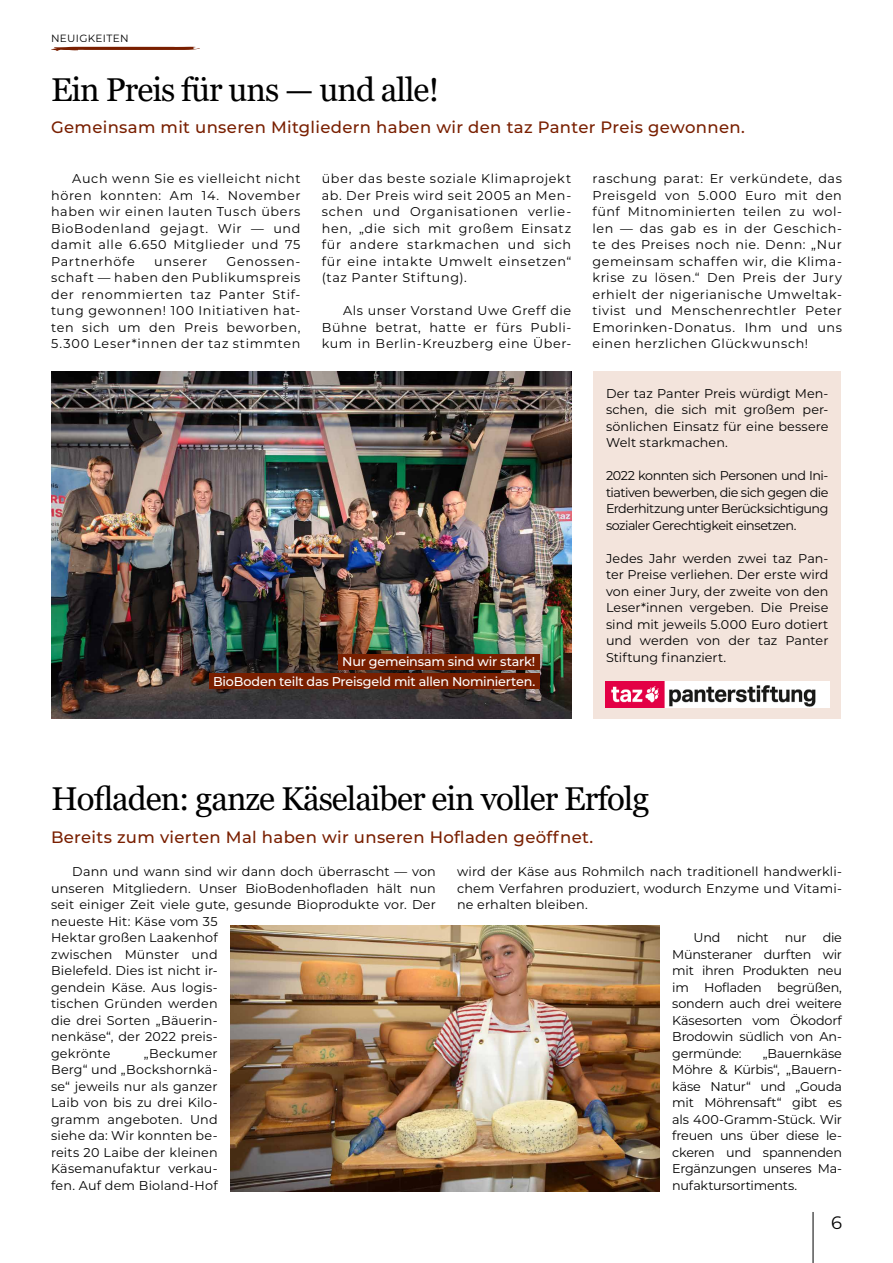
<style>
.page{position:relative;width:893px;height:1263px;background:#fff}
.page>*{position:absolute;margin:0;border:0;box-sizing:border-box;transform-origin:0 0}
.t1{font:33px "Georgia";letter-spacing:-.03em;color:#000}
.t2{font:18px "Montserrat";color:#000}
.t3{font:500 16.5px "Montserrat";letter-spacing:.02em;color:#791f00}
.t4{font:12.75px/16.5px "Montserrat";letter-spacing:.015em;color:#000;text-align:justify}
.t5{font:500 12.75px/19.5px "Montserrat";letter-spacing:-.015em;color:#fff;text-align:right}
.t6{font:12.75px "Montserrat";letter-spacing:.05em;color:#000}
.t7{font:10.5px "Montserrat";letter-spacing:.03em;color:#000}
</style>
<div class="page">
<hr style="left:813px;top:1212px;width:1px;height:51px;background:#000">
<svg style="left:51px;top:47px;width:149px;height:4px"></svg>
<img style="left:51px;top:371px;width:520px;height:348px">
<div style="left:338px;top:654px;width:202px;height:15px;background:#791f00"></div>
<div style="left:209px;top:673px;width:331px;height:16px;background:#791f00"></div>
<div style="left:593px;top:371px;width:248px;height:348px;background:#f3e4dc"></div>
<img style="left:230px;top:926px;width:429px;height:265px">
<img style="left:605px;top:681px;width:224px;height:26px">
<p class="t7" style="left:51px;top:32px;width:79px">NEUIGKEITEN</p>
<h1 class="t1" style="left:51px;top:69px;width:390px">Ein Preis für uns — und alle!</h1>
<p class="t3" style="left:51px;top:116px;width:695px">Gemeinsam mit unseren Mitgliedern haben wir den taz Panter Preis gewonnen.</p>
<p class="t4" style="left:51px;top:170px;width:251px;text-indent:21px">Auch wenn Sie es vielleicht nicht hören konnten: Am 14. November haben wir einen lauten Tusch übers BioBodenland gejagt. Wir — und damit alle 6.650 Mitglieder und 75<br>Partnerhöfe</p>
<p class="t4" style="left:51px;top:252px;width:251px;text-indent:175px">Genossen&shy;schaft — haben den Publikumspreis der renommierten taz Panter Stif&shy;tung gewonnen! 100 Initiativen hat&shy;ten sich um den Preis beworben, 5.300 Leser*innen der taz stimmten</p>
<p class="t6" style="left:154px;top:252px;width:55px">unserer</p>
<p class="t4" style="left:322px;top:170px;width:251px">über das beste soziale Klimaprojekt ab. Der Preis wird seit 2005 an Men&shy;schen und Organisationen verlie&shy;hen, „die sich mit großem Einsatz für andere starkmachen und sich für eine intakte Umwelt einsetzen“ (taz Panter Stiftung).</p>
<p class="t4" style="left:322px;top:302px;width:251px;text-indent:21px">Als unser Vorstand Uwe Greff die Bühne betrat, hatte er fürs Publi&shy;kum in Berlin-Kreuzberg eine Über-</p>
<p class="t5" style="left:213px;top:651px;width:324px">Nur gemeinsam sind wir stark!<br>BioBoden teilt das Preisgeld mit allen Nominierten.</p>
<p class="t4" style="left:592px;top:170px;width:251px">raschung parat: Er verkündete, das Preisgeld von 5.000 Euro mit den fünf Mitnominierten teilen zu wol&shy;len — das gab es in der Geschich&shy;te des Preises noch nie. Denn: „Nur gemeinsam schaffen wir, die Klima&shy;krise zu lösen.“ Den Preis der Jury erhielt der nigerianische Umweltak&shy;tivist und Menschenrechtler Peter Emorinken-Donatus. Ihm und uns einen herzlichen Glückwunsch!</p>
<p class="t4" style="left:606px;top:384px;width:224px">Der taz Panter Preis würdigt Men&shy;schen, die sich mit großem per&shy;sönlichen Einsatz für eine bessere Welt starkmachen.</p>
<p class="t4" style="left:606px;top:467px;width:224px">2022 konnten sich Personen und Ini&shy;tiativen bewerben, die sich gegen die Erderhitzung unter Berücksichtigung sozialer Gerechtigkeit einsetzen.</p>
<p class="t4" style="left:606px;top:549px;width:224px">Jedes Jahr werden zwei taz Pan&shy;ter Preise verliehen. Der erste wird von einer Jury, der zweite von den Leser*innen vergeben. Die Preise sind mit jeweils 5.000 Euro dotiert und werden von der taz Panter Stiftung finanziert.</p>
<h1 class="t1" style="left:51px;top:779px;width:600px">Hofladen: ganze Käselaiber ein voller Erfolg</h1>
<p class="t3" style="left:51px;top:825px;width:544px">Bereits zum vierten Mal haben wir unseren Hofladen geöffnet.</p>
<p class="t4" style="left:51px;top:863px;width:386px;text-align:left;text-indent:21px">Dann und wann sind wir dann doch überrascht — von unseren Mitgliedern. Unser BioBodenhofladen hält nun seit einiger Zeit viele gute, gesunde Bioprodukte vor. Der neueste Hit: Käse vom 35<br>Hektar großen Laakenhof<br>zwischen Münster und<br>Bielefeld. Dies ist nicht ir-<br>gendein Käse. Aus logis-<br>tischen Gründen werden<br>die drei Sorten „Bäuerin-<br>nenkäse“, der 2022 preis-<br>gekrönte</p>
<p class="t4" style="left:51px;top:1044px;width:168px;text-indent:93px">„Beckumer Berg“ und „Bockshornkä&shy;se“ jeweils nur als ganzer Laib von bis zu drei Kilo&shy;gramm angeboten. Und siehe da: Wir konnten be&shy;reits 20 Laibe der kleinen Käsemanufaktur verkau&shy;fen. Auf dem Bioland-Hof</p>
<p class="t4" style="left:457px;top:863px;width:386px">wird der Käse aus Rohmilch nach traditionell handwerkli&shy;chem Verfahren produziert, wodurch Enzyme und Vitami&shy;ne erhalten bleiben.</p>
<p class="t4" style="left:694px;top:929px;width:28px">Und</p>
<p class="t4" style="left:737px;top:929px;width:33px">nicht</p>
<p class="t4" style="left:785px;top:929px;width:23px">nur</p>
<p class="t4" style="left:672px;top:929px;width:171px;text-indent:150px">die Münsteraner durften wir mit ihren Produkten neu im Hofladen begrüßen, sondern auch drei weitere Käsesorten vom Ökodorf Brodowin südlich von An&shy;germünde:</p>
<p class="t4" style="left:672px;top:1044px;width:171px;text-indent:90px">„Bauernkäse Möhre &amp; Kürbis“, „Bauern&shy;käse Natur“ und „Gouda mit Möhrensaft“ gibt es als 400-Gramm-Stück. Wir freuen uns über diese le&shy;ckeren und spannenden Ergänzungen unseres Ma&shy;nufaktursortiments.</p>
<h2 class="t2" style="left:831px;top:1210px;width:12px">6</h2>
</div>
